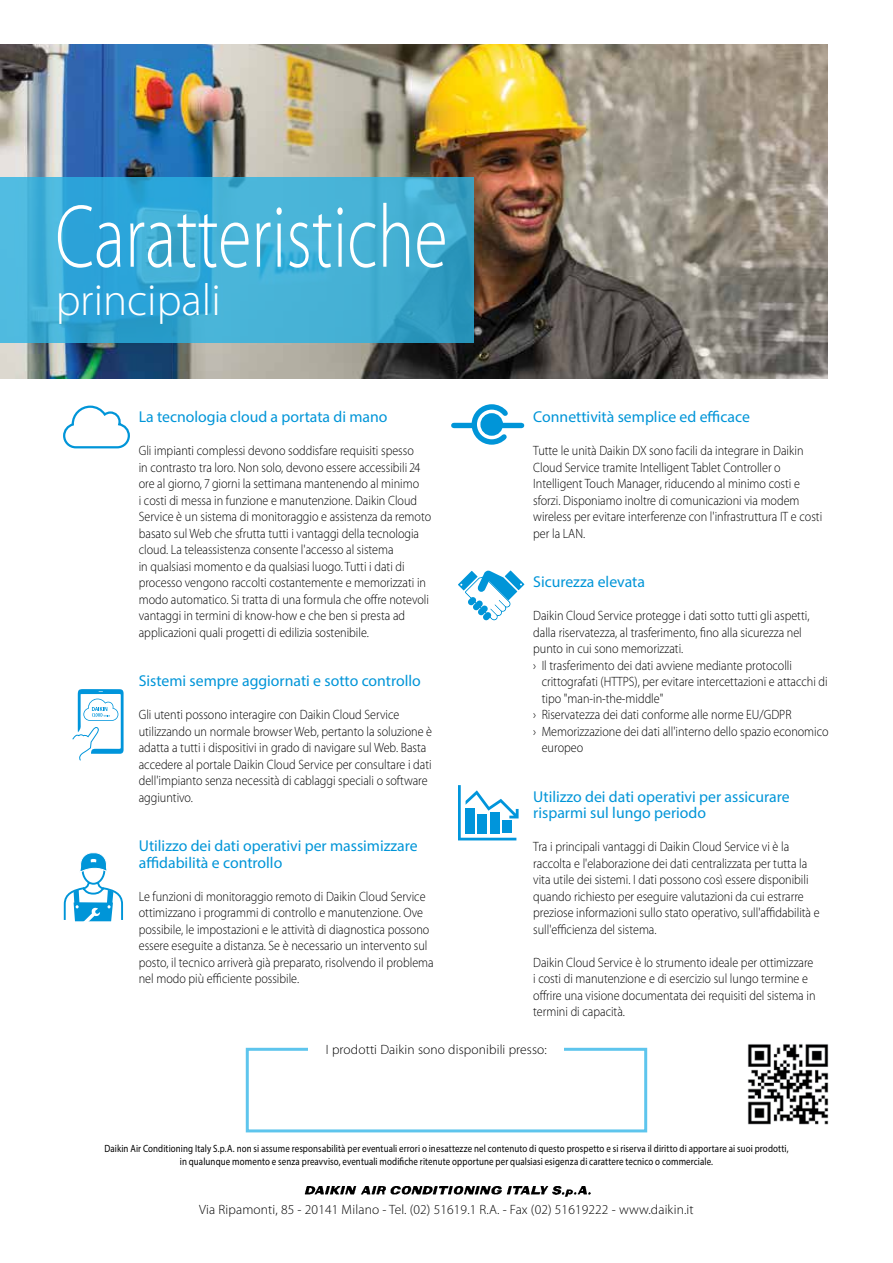
<style>
.page{position:relative;width:893px;height:1263px;background:#fff}
.page>*{position:absolute;margin:0;border:0;box-sizing:border-box;transform-origin:0 0}
.t1{font:300 90px "Myriad Pro";color:#fff;scale:.76 1}
.t2{font:300 45px "Myriad Pro";color:#fff}
.t3{font:15.75px/16.5px "Myriad Pro";color:#0095d8}
.t4{font:300 13.5px/16.5px "Myriad Pro";color:#000;scale:.9 1}
.t5{font:300 13.5px "Myriad Pro";color:#000}
.t6{font:10.5px/13.5px "Myriad Pro";letter-spacing:.01em;color:#000;text-align:center;scale:.85 1}
</style>
<div class="page">
<img style="left:0;top:44px;width:827px;height:334px">
<svg style="left:0;top:178px;width:474px;height:165px;background:#3dabd4"></svg>
<svg style="left:63px;top:852px;width:60px;height:70px"></svg>
<svg style="left:63px;top:405px;width:67px;height:44px"></svg>
<svg style="left:458px;top:785px;width:61px;height:55px"></svg>
<div style="left:466px;top:808px;width:9px;height:25px;background:#0095db"></div>
<div style="left:478px;top:814px;width:9px;height:19px;background:#0095db"></div>
<div style="left:490px;top:812px;width:9px;height:21px;background:#0095db"></div>
<div style="left:502px;top:821px;width:10px;height:12px;background:#0095db"></div>
<svg style="left:458px;top:571px;width:66px;height:49px"></svg>
<svg style="left:72px;top:689px;width:52px;height:72px"></svg>
<svg style="left:469px;top:404px;width:44px;height:41px"></svg>
<div style="left:454px;top:423px;width:20px;height:5px;background:#0095d8"></div>
<div style="left:499px;top:423px;width:23px;height:5px;background:#0095d8"></div>
<div style="left:246px;top:1048px;width:401px;height:84px;border:3px solid #5ec5ed"></div>
<div style="left:309px;top:1043px;width:255px;height:37px;background:#fff"></div>
<img style="left:304px;top:1186px;width:287px;height:11px">
<img style="left:747px;top:1044px;width:82px;height:81px">
<h1 class="t1" style="left:55px;top:183px;width:518px">Caratteristiche</h1>
<h2 class="t2" style="left:55px;top:273px;width:167px">principali</h2>
<p class="t3" style="left:139px;top:408px;width:250px">La tecnologia cloud a portata di mano</p>
<p class="t4" style="left:139px;top:442px;width:326px">Gli impianti complessi devono soddisfare requisiti spesso<br>in contrasto tra loro. Non solo, devono essere accessibili 24 ore al giorno, 7 giorni la settimana mantenendo al minimo<br>i costi di messa in funzione e manutenzione. Daikin Cloud Service è un sistema di monitoraggio e assistenza da remoto basato sul Web che sfrutta tutti i vantaggi della tecnologia cloud. La teleassistenza consente l'accesso al sistema<br>in qualsiasi momento e da qualsiasi luogo. Tutti i dati di processo vengono raccolti costantemente e memorizzati in modo automatico. Si tratta di una formula che offre notevoli vantaggi in termini di know-how e che ben si presta ad applicazioni quali progetti di edilizia sostenibile.</p>
<p class="t3" style="left:139px;top:672px;width:284px">Sistemi sempre aggiornati e sotto controllo</p>
<p class="t4" style="left:139px;top:706px;width:327px">Gli utenti possono interagire con Daikin Cloud Service utilizzando un normale browser Web, pertanto la soluzione è adatta a tutti i dispositivi in grado di navigare sul Web. Basta accedere al portale Daikin Cloud Service per consultare i dati dell'impianto senza necessità di cablaggi speciali o software aggiuntivo.</p>
<p class="t3" style="left:139px;top:837px;width:280px">Utilizzo dei dati operativi per massimizzare affidabilità e controllo</p>
<p class="t4" style="left:139px;top:888px;width:329px">Le funzioni di monitoraggio remoto di Daikin Cloud Service ottimizzano i programmi di controllo e manutenzione. Ove possibile, le impostazioni e le attività di diagnostica possono essere eseguite a distanza. Se è necessario un intervento sul posto, il tecnico arriverà già preparato, risolvendo il problema nel modo più efficiente possibile.</p>
<p class="t3" style="left:533px;top:408px;width:218px">Connettività semplice ed efficace</p>
<p class="t4" style="left:533px;top:442px;width:323px">Tutte le unità Daikin DX sono facili da integrare in Daikin Cloud Service tramite Intelligent Tablet Controller o Intelligent Touch Manager, riducendo al minimo costi e sforzi. Disponiamo inoltre di comunicazioni via modem wireless per evitare interferenze con l'infrastruttura IT e costi per la LAN.</p>
<p class="t3" style="left:533px;top:573px;width:113px">Sicurezza elevata</p>
<p class="t4" style="left:533px;top:607px;width:308px">Daikin Cloud Service protegge i dati sotto tutti gli aspetti, dalla riservatezza, al trasferimento, fino alla sicurezza nel punto in cui sono memorizzati.<br>› Il trasferimento dei dati avviene mediante protocolli</p>
<p class="t4" style="left:542px;top:673px;width:319px">crittografati (HTTPS), per evitare intercettazioni e attacchi di</p>
<p class="t4" style="left:542px;top:690px;width:137px">tipo "man-in-the-middle"</p>
<p class="t4" style="left:533px;top:706px;width:288px">› Riservatezza dei dati conforme alle norme EU/GDPR</p>
<p class="t4" style="left:533px;top:723px;width:330px">› Memorizzazione dei dati all'interno dello spazio economico</p>
<p class="t4" style="left:542px;top:739px;width:48px">europeo</p>
<p class="t3" style="left:533px;top:788px;width:258px">Utilizzo dei dati operativi per assicurare risparmi sul lungo periodo</p>
<p class="t4" style="left:533px;top:838px;width:320px">Tra i principali vantaggi di Daikin Cloud Service vi è la raccolta e l'elaborazione dei dati centralizzata per tutta la vita utile dei sistemi. I dati possono così essere disponibili quando richiesto per eseguire valutazioni da cui estrarre preziose informazioni sullo stato operativo, sull'affidabilità e sull'efficienza del sistema.</p>
<p class="t4" style="left:533px;top:954px;width:315px">Daikin Cloud Service è lo strumento ideale per ottimizzare i costi di manutenzione e di esercizio sul lungo termine e offrire una visione documentata dei requisiti del sistema in termini di capacità.</p>
<p class="t5" style="left:326px;top:1041px;width:222px">I prodotti Daikin sono disponibili presso:</p>
<p class="t6" style="left:104px;top:1141px;width:806px">Daikin Air Conditioning Italy S.p.A. non si assume responsabilità per eventuali errori o inesattezze nel contenuto di questo prospetto e si riserva il diritto di apportare ai suoi prodotti, in qualunque momento e senza preavviso, eventuali modifiche ritenute opportune per qualsiasi esigenza di carattere tecnico o commerciale.</p>
<p class="t5" style="left:199px;top:1202px;width:496px">Via Ripamonti, 85 - 20141 Milano - Tel. (02) 51619.1 R.A. - Fax (02) 51619222 - www.daikin.it</p>
</div>
